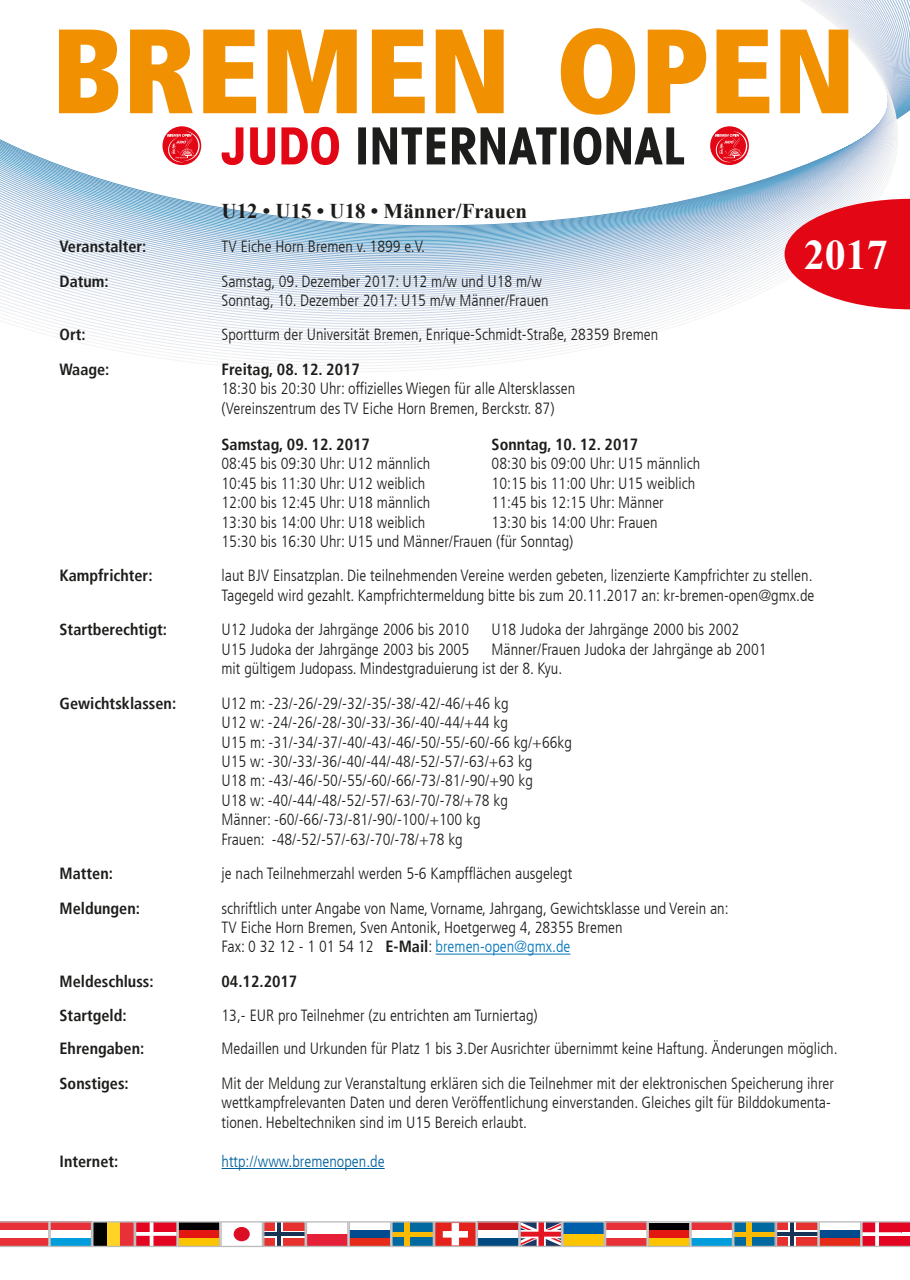
<style>
.page{position:relative;width:910px;height:1280px;background:#fff}
.page>*{position:absolute;margin:0;border:0;box-sizing:border-box;transform-origin:0 0}
.t1{font:700 42px "Times New Roman";color:#fff}
.t2{font:700 21px "Times New Roman";color:#1d1d1b}
.t3{font:300 condensed 16.2px/19.5px "Frutiger LT";color:#1d1d1b}
.t4{font:700 condensed 16.2px "Frutiger LT";color:#1d1d1b}
.t5{font:300 condensed 16.2px "Frutiger LT";color:#00619f}
.s1{font-weight:700}
.s2{color:#0073bc}
</style>
<div class="page">
<svg style="left:0;top:0;width:910px;height:372px"></svg>
<svg style="left:561px;top:28px;width:287px;height:87px"></svg>
<svg style="left:59px;top:30px;width:445px;height:83px"></svg>
<svg style="left:0;top:1221px;width:49px;height:26px"></svg>
<div style="left:50px;top:1222px;width:42px;height:8px;background:#e73038"></div>
<div style="left:50px;top:1238px;width:42px;height:8px;background:#009ddc"></div>
<div style="left:49px;top:1221px;width:43px;height:26px;border:1px solid #bbbbbc"></div>
<div style="left:93px;top:1222px;width:14px;height:24px;background:#020203"></div>
<div style="left:107px;top:1222px;width:13px;height:24px;background:#ffd426"></div>
<div style="left:120px;top:1222px;width:14px;height:24px;background:#e73038"></div>
<div style="left:92px;top:1221px;width:43px;height:26px;border:1px solid #bbbbbc"></div>
<svg style="left:137px;top:1223px;width:39px;height:22px"></svg>
<div style="left:135px;top:1221px;width:43px;height:26px;border:1px solid #bbbbbc"></div>
<div style="left:178px;top:1222px;width:42px;height:8px;background:#020203"></div>
<div style="left:178px;top:1230px;width:42px;height:8px;background:#e41813"></div>
<div style="left:178px;top:1238px;width:42px;height:8px;background:#fcc300"></div>
<div style="left:178px;top:1221px;width:42px;height:26px;border:1px solid #bbbbbc"></div>
<div style="left:234px;top:1227px;width:16px;height:14px;background:#db0e24;border-radius:50%"></div>
<div style="left:220px;top:1221px;width:43px;height:26px;border:1px solid #bbbbbc"></div>
<div style="left:264px;top:1222px;width:41px;height:24px;background:#e6312f"></div>
<div style="left:264px;top:1231px;width:41px;height:6px;background:#fff"></div>
<div style="left:275px;top:1222px;width:8px;height:24px;background:#fff"></div>
<hr style="left:264px;top:1232px;width:41px;height:4px;background:#183255">
<hr style="left:277px;top:1222px;width:4px;height:24px;background:#183255">
<div style="left:263px;top:1221px;width:43px;height:26px;border:1px solid #bbbbbc"></div>
<div style="left:306px;top:1234px;width:42px;height:12px;background:#e52038"></div>
<div style="left:306px;top:1221px;width:43px;height:26px;border:1px solid #bbbbbc"></div>
<div style="left:349px;top:1230px;width:42px;height:8px;background:#004a8d"></div>
<div style="left:349px;top:1238px;width:42px;height:8px;background:#e52a18"></div>
<div style="left:349px;top:1221px;width:42px;height:26px;border:1px solid #bbbbbc"></div>
<div style="left:392px;top:1222px;width:41px;height:24px;background:#006aa0"></div>
<hr style="left:392px;top:1232px;width:41px;height:4px;background:#fbb900">
<div style="left:405px;top:1222px;width:5px;height:24px;background:#fbb900"></div>
<div style="left:391px;top:1221px;width:43px;height:26px;border:1px solid #bbbbbc"></div>
<div style="left:435px;top:1222px;width:41px;height:24px;background:#e5211c"></div>
<svg style="left:443px;top:1223px;width:25px;height:22px"></svg>
<div style="left:434px;top:1221px;width:43px;height:26px;border:1px solid #bbbbbc"></div>
<div style="left:477px;top:1222px;width:42px;height:8px;background:#c9161e"></div>
<div style="left:477px;top:1238px;width:42px;height:8px;background:#004981"></div>
<div style="left:477px;top:1221px;width:42px;height:26px;border:1px solid #bbbbbc"></div>
<svg style="left:521px;top:1223px;width:39px;height:22px"></svg>
<div style="left:519px;top:1221px;width:43px;height:26px;border:1px solid #bbbbbc"></div>
<div style="left:563px;top:1222px;width:41px;height:12px;background:#005faa"></div>
<div style="left:563px;top:1234px;width:41px;height:12px;background:#fdc400"></div>
<div style="left:562px;top:1221px;width:43px;height:26px;border:1px solid #bbbbbc"></div>
<div style="left:606px;top:1222px;width:41px;height:8px;background:#e73038"></div>
<div style="left:606px;top:1238px;width:41px;height:8px;background:#e73038"></div>
<div style="left:605px;top:1221px;width:43px;height:26px;border:1px solid #bbbbbc"></div>
<div style="left:648px;top:1222px;width:42px;height:8px;background:#020203"></div>
<div style="left:648px;top:1230px;width:42px;height:8px;background:#e41813"></div>
<div style="left:648px;top:1238px;width:42px;height:8px;background:#fcc300"></div>
<div style="left:648px;top:1221px;width:42px;height:26px;border:1px solid #bbbbbc"></div>
<div style="left:691px;top:1222px;width:41px;height:8px;background:#e73038"></div>
<div style="left:691px;top:1238px;width:41px;height:8px;background:#009ddc"></div>
<div style="left:690px;top:1221px;width:43px;height:26px;border:1px solid #bbbbbc"></div>
<div style="left:734px;top:1222px;width:41px;height:24px;background:#006aa0"></div>
<hr style="left:734px;top:1232px;width:41px;height:4px;background:#fbb900">
<div style="left:746px;top:1222px;width:6px;height:24px;background:#fbb900"></div>
<div style="left:733px;top:1221px;width:43px;height:26px;border:1px solid #bbbbbc"></div>
<div style="left:777px;top:1222px;width:41px;height:24px;background:#e6312f"></div>
<svg style="left:778px;top:1230px;width:39px;height:7px"></svg>
<svg style="left:788px;top:1223px;width:7px;height:22px"></svg>
<hr style="left:777px;top:1232px;width:41px;height:3px;background:#183255">
<hr style="left:790px;top:1222px;width:3px;height:24px;background:#183255">
<div style="left:776px;top:1221px;width:43px;height:26px;border:1px solid #bbbbbc"></div>
<div style="left:819px;top:1230px;width:41px;height:8px;background:#004a8d"></div>
<div style="left:819px;top:1238px;width:41px;height:8px;background:#e52a18"></div>
<div style="left:819px;top:1221px;width:42px;height:26px;border:1px solid #bbbbbc"></div>
<svg style="left:861px;top:1221px;width:49px;height:26px"></svg>
<svg style="left:358px;top:127px;width:326px;height:38px"></svg>
<svg style="left:222px;top:127px;width:117px;height:38px"></svg>
<svg style="left:162px;top:126px;width:39px;height:39px"></svg>
<svg style="left:167px;top:131px;width:33px;height:33px"></svg>
<svg style="left:710px;top:126px;width:39px;height:39px"></svg>
<svg style="left:714px;top:131px;width:34px;height:33px"></svg>
<svg style="left:784px;top:199px;width:126px;height:110px;background:#e53b47"></svg>
<hr style="left:436px;top:954px;width:134px;height:1px;background:#0073bc">
<hr style="left:222px;top:1168px;width:163px;height:1px;background:#00619f">
<p class="t2" style="left:222px;top:196px;width:307px">U12 • U15 • U18 • Männer/Frauen</p>
<p class="t4" style="left:60px;top:237px;width:88px">Veranstalter:</p>
<p class="t3" style="left:222px;top:237px;width:205px">TV Eiche Horn Bremen v. 1899 e.V.</p>
<p class="t4" style="left:60px;top:271px;width:51px">Datum:</p>
<p class="t3" style="left:222px;top:271px;width:329px">Samstag, 09. Dezember 2017: U12 m/w und U18 m/w<br>Sonntag, 10. Dezember 2017: U15 m/w Männer/Frauen</p>
<p class="t4" style="left:60px;top:325px;width:28px">Ort:</p>
<p class="t3" style="left:222px;top:325px;width:438px">Sportturm der Universität Bremen, Enrique-Schmidt-Straße, 28359 Bremen</p>
<p class="t4" style="left:60px;top:360px;width:51px">Waage:</p>
<p class="t4" style="left:222px;top:360px;width:140px">Freitag, 08. 12. 2017</p>
<p class="t3" style="left:222px;top:379px;width:355px">18:30 bis 20:30 Uhr: offizielles Wiegen für alle Altersklassen (Vereinszentrum des TV Eiche Horn Bremen, Berckstr. 87)</p>
<p class="t4" style="left:222px;top:434px;width:150px">Samstag, 09. 12. 2017</p>
<p class="t4" style="left:492px;top:434px;width:148px">Sonntag, 10. 12. 2017</p>
<p class="t3" style="left:222px;top:454px;width:210px">08:45 bis 09:30 Uhr: U12 männlich</p>
<p class="t3" style="left:492px;top:454px;width:210px">08:30 bis 09:00 Uhr: U15 männlich</p>
<p class="t3" style="left:222px;top:473px;width:205px">10:45 bis 11:30 Uhr: U12 weiblich</p>
<p class="t3" style="left:492px;top:473px;width:205px">10:15 bis 11:00 Uhr: U15 weiblich</p>
<p class="t3" style="left:222px;top:493px;width:210px">12:00 bis 12:45 Uhr: U18 männlich</p>
<p class="t3" style="left:492px;top:493px;width:174px">11:45 bis 12:15 Uhr: Männer</p>
<p class="t3" style="left:222px;top:512px;width:205px">13:30 bis 14:00 Uhr: U18 weiblich</p>
<p class="t3" style="left:222px;top:512px;width:437px;text-indent:270px">13:30 bis 14:00 Uhr: Frauen<br>15:30 bis 16:30 Uhr: U15 und Männer/Frauen (für Sonntag)</p>
<h1 class="t1" style="left:804px;top:226px;width:85px">2017</h1>
<p class="t4" style="left:60px;top:566px;width:95px">Kampfrichter:</p>
<p class="t3" style="left:222px;top:566px;width:594px">laut BJV Einsatzplan. Die teilnehmenden Vereine werden gebeten, lizenzierte Kampfrichter zu stellen.<br>Tagegeld wird gezahlt. Kampfrichtermeldung bitte bis zum 20.11.2017 an: kr-bremen-open@gmx.de</p>
<p class="t4" style="left:60px;top:620px;width:109px">Startberechtigt:</p>
<p class="t3" style="left:222px;top:620px;width:249px">U12 Judoka der Jahrgänge 2006 bis 2010</p>
<p class="t3" style="left:492px;top:620px;width:249px">U18 Judoka der Jahrgänge 2000 bis 2002</p>
<p class="t3" style="left:222px;top:640px;width:249px">U15 Judoka der Jahrgänge 2003 bis 2005</p>
<p class="t3" style="left:222px;top:640px;width:547px;text-indent:270px">Männer/Frauen Judoka der Jahrgänge ab 2001 mit gültigem Judopass. Mindestgraduierung ist der 8. Kyu.</p>
<p class="t4" style="left:60px;top:693px;width:118px">Gewichtsklassen:</p>
<p class="t3" style="left:222px;top:693px;width:352px">U12 m: -23/-26/-29/-32/-35/-38/-42/-46/+46 kg<br>U12 w: -24/-26/-28/-30/-33/-36/-40/-44/+44 kg<br>U15 m: -31/-34/-37/-40/-43/-46/-50/-55/-60/-66 kg/+66kg U15 w: -30/-33/-36/-40/-44/-48/-52/-57/-63/+63 kg<br>U18 m: -43/-46/-50/-55/-60/-66/-73/-81/-90/+90 kg<br>U18 w: -40/-44/-48/-52/-57/-63/-70/-78/+78 kg<br>Männer: -60/-66/-73/-81/-90/-100/+100 kg<br>Frauen: -48/-52/-57/-63/-70/-78/+78 kg</p>
<p class="t4" style="left:60px;top:864px;width:55px">Matten:</p>
<p class="t3" style="left:222px;top:864px;width:352px">je nach Teilnehmerzahl werden 5-6 Kampfflächen ausgelegt</p>
<p class="t4" style="left:60px;top:898px;width:82px">Meldungen:</p>
<p class="t3" style="left:222px;top:898px;width:509px">schriftlich unter Angabe von Name, Vorname, Jahrgang, Gewichtsklasse und Verein an:<br>TV Eiche Horn Bremen, Sven Antonik, Hoetgerweg 4, 28355 Bremen<br>Fax: 0 32 12 - 1 01 54 12 <span class="s1">E-Mail</span>: <span class="s2">bremen-open@gmx.de</span></p>
<p class="t4" style="left:60px;top:972px;width:96px">Meldeschluss:</p>
<p class="t4" style="left:222px;top:972px;width:77px">04.12.2017</p>
<p class="t4" style="left:60px;top:1006px;width:69px">Startgeld:</p>
<p class="t3" style="left:222px;top:1006px;width:318px">13,- EUR pro Teilnehmer (zu entrichten am Turniertag)</p>
<p class="t4" style="left:60px;top:1039px;width:86px">Ehrengaben:</p>
<p class="t3" style="left:222px;top:1039px;width:618px">Medaillen und Urkunden für Platz 1 bis 3.Der Ausrichter übernimmt keine Haftung. Änderungen möglich.</p>
<p class="t4" style="left:60px;top:1073px;width:71px">Sonstiges:</p>
<p class="t3" style="left:222px;top:1074px;width:614px">Mit der Meldung zur Veranstaltung erklären sich die Teilnehmer mit der elektronischen Speicherung ihrer wettkampfrelevanten Daten und deren Veröffentlichung einverstanden. Gleiches gilt für Bilddokumenta&shy;tionen. Hebeltechniken sind im U15 Bereich erlaubt.</p>
<p class="t4" style="left:60px;top:1152px;width:60px">Internet:</p>
<p class="t5" style="left:222px;top:1152px;width:165px">http://www.bremenopen.de</p>
</div>
